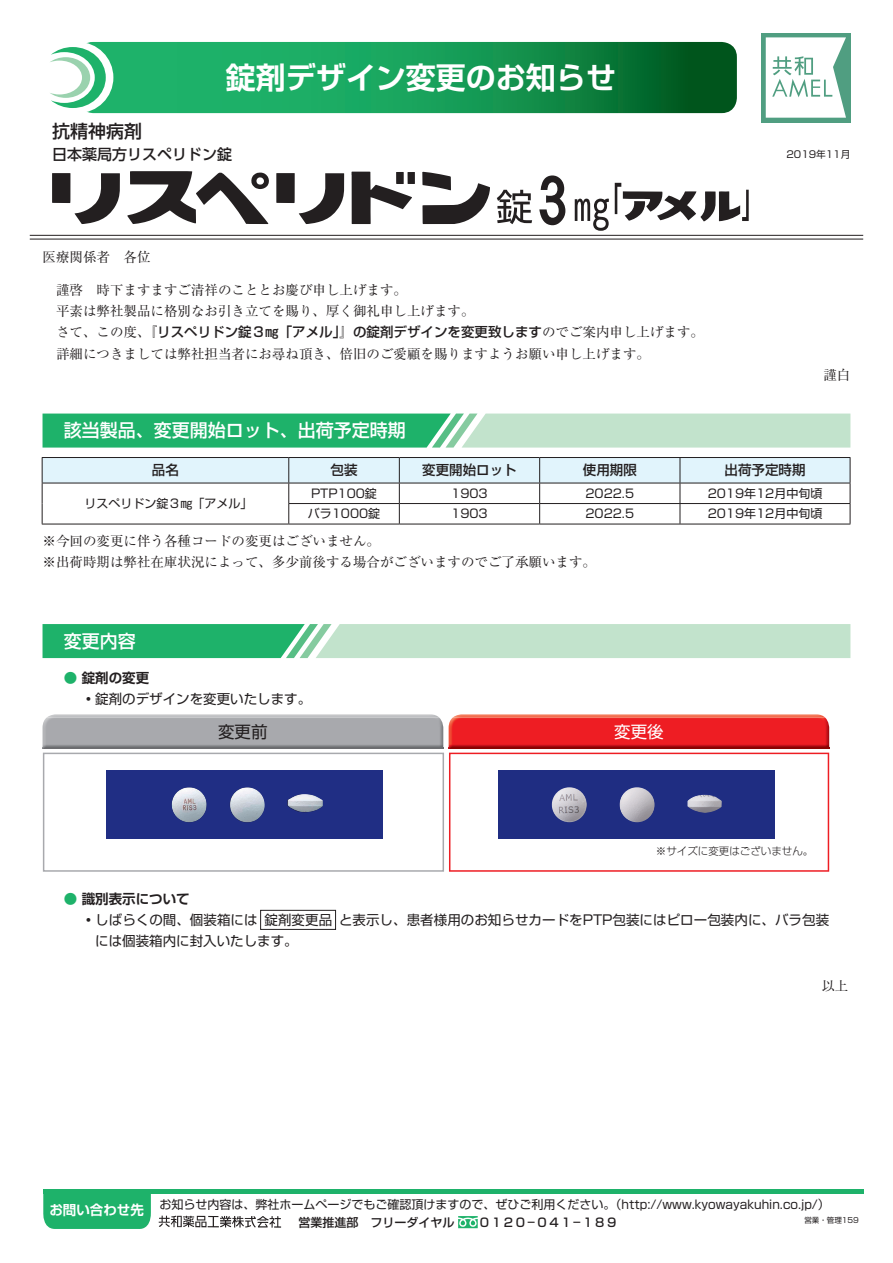
<style>
.page{position:relative;width:893px;height:1263px;background:#fff}
.page>*{position:absolute;margin:0;border:0;box-sizing:border-box;transform-origin:0 0}
.t1{font:73.5px "DFHS Gothic Std W7";color:#231f20;scale:.81 1}
.t2{font:700 30px "Shin Go Pro De";color:#fff}
.t3{font:500 18px "Shin Go Pro";color:#fff}
.t4{font:500 18px "UD Shin Go Pro";color:#231f20}
.t5{font:16.5px "Shin Go Pro";color:#231f20}
.t6{font:16.5px "Shin Go Pro";color:#fff}
.t7{font:500 15px "UD Shin Go Pro";color:#231f20}
.t8{font:13.5px/21px "Ryumin Pro";color:#231f20}
.t9{font:13.5px/21px "Shin Go Pro";color:#231f20}
.t10{font:500 13.5px "Shin Go Pro";color:#231f20}
.t11{font:700 13.5px "Shin Go Pro De";color:#231f20}
.t12{font:700 13.5px "Shin Go Pro De";color:#fff}
.t13{font:12px "Shin Go Pro";color:#231f20}
.t14{font:500 12px "Shin Go Pro";color:#231f20}
.t15{font:300 10.5px "Shin Go Pro";color:#231f20}
.t16{font:9.75px "Shin Go Pro";color:#231f20}
.t17{font:7.5px "Shin Go Pro";color:#231f20}
.s1{font-family:"Ryumin Pro";font-weight:400}
.s2{font-family:"Shin Go Pro";font-weight:400;color:#1eb26a}
</style>
<div class="page">
<svg style="left:87px;top:42px;width:650px;height:71px;background:#149551"></svg>
<div style="left:42px;top:42px;width:71px;height:71px;background:#fff;border-radius:50%"></div>
<svg style="left:50px;top:47px;width:56px;height:61px"></svg>
<div style="left:761px;top:33px;width:89px;height:89px;background:#509e81"></div>
<svg style="left:766px;top:37px;width:80px;height:81px;background:#e0ede8"></svg>
<hr style="left:43px;top:1190px;width:821px;height:4px;background:#1eb26a">
<div style="left:43px;top:1194px;width:108px;height:35px;background:#1eb26a"></div>
<svg style="left:159px;top:1215px;width:122px;height:13px"></svg>
<svg style="left:458px;top:1216px;width:20px;height:12px"></svg>
<img style="left:48px;top:714px;width:390px;height:3px">
<img style="left:43px;top:717px;width:400px;height:31px">
<hr style="left:30px;top:235px;width:833px;height:1px;background:#231f20">
<hr style="left:30px;top:239px;width:833px;height:1px;background:#231f20">
<svg style="left:43px;top:624px;width:807px;height:34px;background:#8fd3ad"></svg>
<svg style="left:43px;top:414px;width:807px;height:34px;background:#72cb9d"></svg>
<div style="left:42px;top:457px;width:247px;height:26px;background:#e1f4fc"></div>
<hr style="left:42px;top:457px;width:247px;height:1px;background:#231f20">
<hr style="left:42px;top:483px;width:247px;height:1px;background:#231f20">
<svg style="left:42px;top:458px;width:1px;height:66px"></svg>
<svg style="left:288px;top:457px;width:563px;height:67px"></svg>
<hr style="left:289px;top:483px;width:110px;height:1px;background:#231f20">
<hr style="left:289px;top:524px;width:110px;height:1px;background:#231f20">
<hr style="left:399px;top:483px;width:141px;height:1px;background:#231f20">
<hr style="left:540px;top:483px;width:140px;height:1px;background:#231f20">
<hr style="left:680px;top:483px;width:170px;height:1px;background:#231f20">
<hr style="left:42px;top:524px;width:247px;height:1px;background:#231f20">
<hr style="left:680px;top:503px;width:170px;height:1px;background:#231f20">
<hr style="left:680px;top:524px;width:170px;height:1px;background:#231f20">
<hr style="left:288px;top:503px;width:111px;height:1px;background:#231f20">
<hr style="left:399px;top:503px;width:141px;height:1px;background:#231f20">
<hr style="left:540px;top:503px;width:140px;height:1px;background:#231f20">
<hr style="left:399px;top:524px;width:141px;height:1px;background:#231f20">
<hr style="left:540px;top:524px;width:140px;height:1px;background:#231f20">
<div style="left:43px;top:753px;width:401px;height:119px;border:2px solid #a8a9ad"></div>
<img style="left:453px;top:714px;width:372px;height:3px">
<img style="left:449px;top:717px;width:380px;height:31px">
<svg style="left:449px;top:753px;width:380px;height:119px"></svg>
<div style="left:106px;top:771px;width:276px;height:68px;background:#202e84"></div>
<img style="left:172px;top:787px;width:151px;height:35px">
<div style="left:499px;top:771px;width:276px;height:68px;background:#1f2d82"></div>
<img style="left:552px;top:787px;width:170px;height:35px">
<div style="left:260px;top:910px;width:76px;height:20px;border:1px solid #231f20"></div>
<svg style="left:52px;top:173px;width:68px;height:51px"></svg>
<svg style="left:276px;top:173px;width:68px;height:51px"></svg>
<svg style="left:422px;top:172px;width:68px;height:52px"></svg>
<svg style="left:127px;top:171px;width:142px;height:53px"></svg>
<svg style="left:352px;top:172px;width:63px;height:52px"></svg>
<svg style="left:615px;top:183px;width:134px;height:38px"></svg>
<svg style="left:497px;top:190px;width:35px;height:34px"></svg>
<svg style="left:575px;top:199px;width:34px;height:32px"></svg>
<h2 class="t2" style="left:226px;top:53px;width:391px">錠剤デザイン変更のお知らせ</h2>
<h3 class="t4" style="left:52px;top:117px;width:91px">抗精神病剤</h3>
<p class="t7" style="left:52px;top:142px;width:181px">日本薬局方リスペリドン錠</p>
<h1 class="t1" style="left:537px;top:159px;width:40px">3</h1>
<p class="t8" style="left:43px;top:245px;width:109px">医療関係者　各位</p>
<p class="t8" style="left:56px;top:279px;width:420px">謹啓　時下ますますご清祥のこととお慶び申し上げます。<br>平素は弊社製品に格別なお引き立てを賜り、厚く御礼申し上げます。</p>
<p class="t10" style="left:56px;top:321px;width:650px"><span class="s1">さて、この度、</span>『リスペリドン錠３㎎「アメル」』の錠剤デザインを変更致します<span class="s1">のでご案内申し上げます。</span></p>
<p class="t8" style="left:56px;top:342px;width:596px">詳細につきましては弊社担当者にお尋ね頂き、倍旧のご愛顧を賜りますようお願い申し上げます。</p>
<p class="t16" style="left:786px;top:147px;width:65px">2019年11月</p>
<p class="t8" style="left:823px;top:363px;width:28px">謹白</p>
<h3 class="t3" style="left:64px;top:416px;width:344px">該当製品、変更開始ロット、出荷予定時期</h3>
<p class="t10" style="left:152px;top:459px;width:28px">品名</p>
<p class="t10" style="left:331px;top:459px;width:28px">包装</p>
<p class="t10" style="left:422px;top:459px;width:96px">変更開始ロット</p>
<p class="t10" style="left:583px;top:459px;width:55px">使用期限</p>
<p class="t10" style="left:724px;top:459px;width:82px">出荷予定時期</p>
<p class="t13" style="left:84px;top:494px;width:170px">リスペリドン錠３㎎「アメル」</p>
<p class="t13" style="left:311px;top:483px;width:67px">PTP100錠</p>
<p class="t13" style="left:308px;top:504px;width:74px">バラ1000錠</p>
<p class="t13" style="left:451px;top:483px;width:38px">1903</p>
<p class="t13" style="left:451px;top:504px;width:38px">1903</p>
<p class="t13" style="left:585px;top:483px;width:50px">2022.5</p>
<p class="t13" style="left:585px;top:504px;width:50px">2022.5</p>
<p class="t13" style="left:708px;top:483px;width:116px">2019年12月中旬頃</p>
<p class="t13" style="left:708px;top:504px;width:116px">2019年12月中旬頃</p>
<p class="t8" style="left:43px;top:529px;width:555px">※今回の変更に伴う各種コードの変更はございません。<br>※出荷時期は弊社在庫状況によって、多少前後する場合がございますのでご了承願います。</p>
<h3 class="t3" style="left:64px;top:626px;width:73px">変更内容</h3>
<p class="t11" style="left:64px;top:667px;width:87px"><span class="s2">●</span> 錠剤の変更</p>
<p class="t9" style="left:82px;top:687px;width:231px">・錠剤のデザインを変更いたします。</p>
<p class="t5" style="left:218px;top:718px;width:51px">変更前</p>
<p class="t6" style="left:614px;top:718px;width:51px">変更後</p>
<p class="t15" style="left:656px;top:843px;width:159px">※サイズに変更はございません。</p>
<p class="t11" style="left:64px;top:888px;width:127px"><span class="s2">●</span> 識別表示について</p>
<p class="t9" style="left:95px;top:907px;width:204px;text-indent:-14px">・しばらくの間、個装箱には<br>には個装箱内に封入いたします。</p>
<p class="t9" style="left:264px;top:907px;width:69px">錠剤変更品</p>
<p class="t9" style="left:339px;top:907px;width:492px">と表示し、患者様用のお知らせカードをPTP包装にはピロー包装内に、バラ包装</p>
<p class="t8" style="left:821px;top:974px;width:28px">以上</p>
<p class="t12" style="left:49px;top:1199px;width:96px">お問い合わせ先</p>
<p class="t13" style="left:160px;top:1194px;width:672px">お知らせ内容は、弊社ホームページでもご確認頂けますので、ぜひご利用ください。（http://www.kyowayakuhin. c o j p. (/</p>
<p class="t14" style="left:298px;top:1212px;width:157px">営業推進部　フリーダイヤル</p>
<p class="t14" style="left:478px;top:1212px;width:141px">０１２０－０４１－１８９</p>
<p class="t17" style="left:804px;top:1214px;width:56px">営業・管理159</p>
</div>
